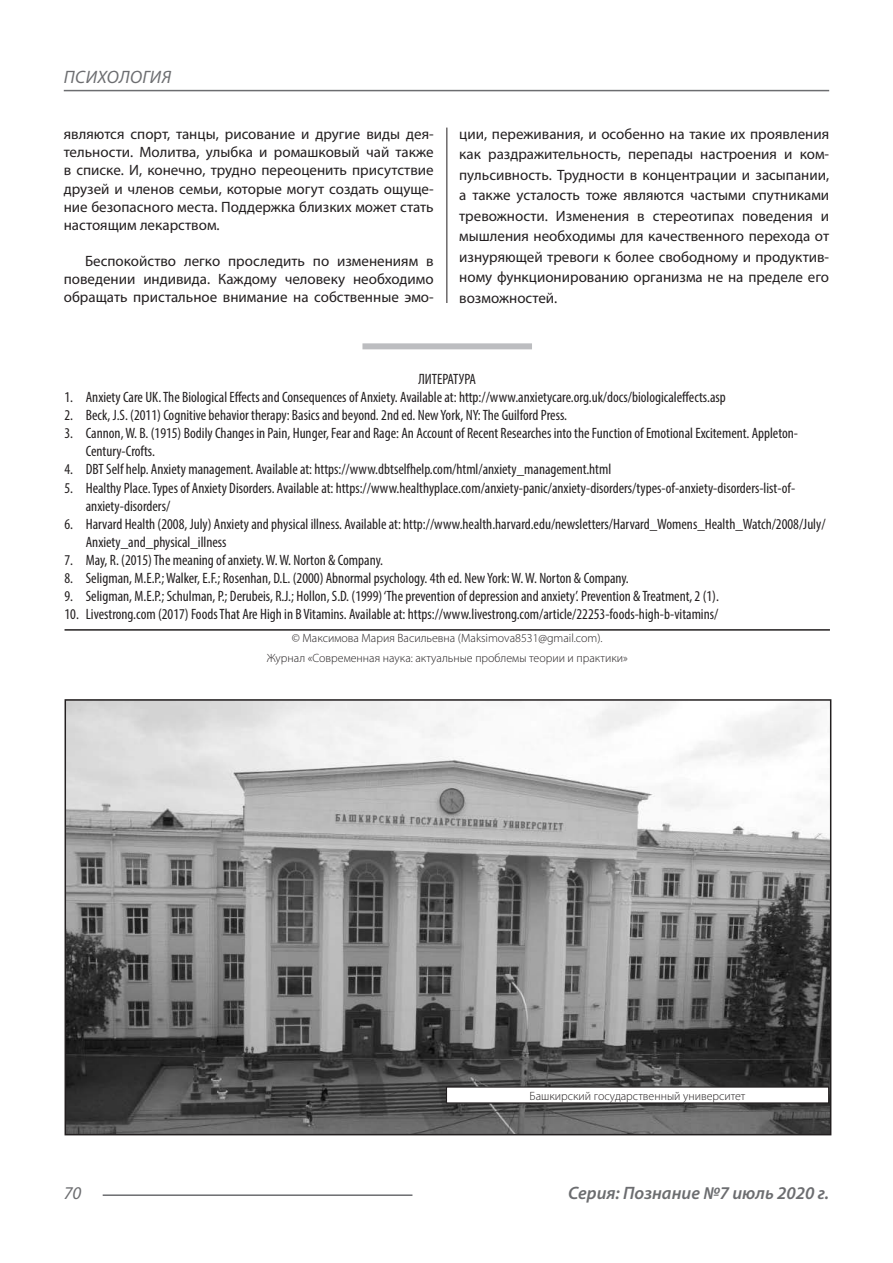
<style>
.page{position:relative;width:893px;height:1263px;background:#fff}
.page>*{position:absolute;margin:0;border:0;box-sizing:border-box;transform-origin:0 0}
.t1{font:italic 600 18px "Myriad Pro";color:#6c6d70}
.t2{font:italic 18px "Myriad Pro";letter-spacing:.02em;color:#6c6d70}
.Библиография_Литерат{font:condensed 15px/18px "Myriad Pro";color:#231f20}
.Статья_текст{font:15px/20.5px "Myriad Pro";color:#231f20;text-align:justify}
.Автор_копирайт{font:300 12px "Myriad Pro";color:#231f20}
</style>
<div class="page">
<hr style="left:446px;top:128px;width:1px;height:1007px;background:#231f20">
<hr style="left:103px;top:1194px;width:309px;height:2px;background:#6c6d70">
<hr style="left:64px;top:90px;width:765px;height:1px;background:#6c6d70">
<div style="left:362px;top:343px;width:170px;height:6px;background:#bcbdc0"></div>
<hr style="left:65px;top:629px;width:765px;height:2px;background:#231f20">
<img style="left:68px;top:702px;width:760px;height:430px">
<div style="left:65px;top:699px;width:766px;height:436px;border:2px solid #231f20"></div>
<div style="left:446px;top:1087px;width:383px;height:16px;background:#fff"></div>
<div style="left:446px;top:1086px;width:383px;height:17px;border:1px solid #231f20"></div>
<p class="t2" style="left:64px;top:66px;width:109px">ПСИХОЛОГИЯ</p>
<p class="Статья_текст" style="left:64px;top:124px;width:371px;line-height:18.3px">являются спорт, танцы, рисование и другие виды дея&shy;тельности. Молитва, улыбка и ромашковый чай также в списке. И, конечно, трудно переоценить присутствие друзей и членов семьи, которые могут создать ощуще&shy;ние безопасного места. Поддержка близких может стать настоящим лекарством.</p>
<p class="Статья_текст" style="left:64px;top:251px;width:371px;line-height:18.3px;text-indent:21px">Беспокойство легко проследить по изменениям в поведении индивида. Каждому человеку необходимо обращать пристальное внимание на собственные эмо-</p>
<p class="Статья_текст" style="left:459px;top:123px;width:371px">ции, переживания, и особенно на такие их проявления как раздражительность, перепады настроения и ком&shy;пульсивность. Трудности в концентрации и засыпании, а также усталость тоже являются частыми спутниками тревожности. Изменения в стереотипах поведения и мышления необходимы для качественного перехода от изнуряющей тревоги к более свободному и продуктив&shy;ному функционированию организма не на пределе его возможностей.</p>
<p class="Библиография_Литерат" style="left:418px;top:370px;width:59px">ЛИТЕРАТУРА</p>
<p class="Библиография_Литерат" style="left:65px;top:388px;width:663px">1. Anxiety Care UK. The Biological Effects and Consequences of Anxiety. Available at: http://www.anxietycare.org.uk/docs/biologicaleffects.asp</p>
<p class="Библиография_Литерат" style="left:65px;top:406px;width:504px">2. Beck, J.S. (2011) Cognitive behavior therapy: Basics and beyond. 2nd ed. New York, NY: The Guilford Press.</p>
<p class="Библиография_Литерат" style="left:86px;top:424px;width:714px;text-indent:-21px">3. Cannon, W. B. (1915) Bodily Changes in Pain, Hunger, Fear and Rage: An Account of Recent Researches into the Function of Emotional Excitement. Appleton-<br>Century-Crofts.</p>
<p class="Библиография_Литерат" style="left:65px;top:460px;width:548px">4. DBT Self help. Anxiety management. Available at: https://www.dbtselfhelp.com/html/anxiety_management.html</p>
<p class="Библиография_Литерат" style="left:86px;top:478px;width:711px;text-indent:-21px">5. Healthy Place. Types of Anxiety Disorders. Available at: https://www.healthyplace.com/anxiety-panic/anxiety-disorders/types-of-anxiety-disorders-list-of&shy;anxiety-disorders/</p>
<p class="Библиография_Литерат" style="left:86px;top:514px;width:741px;text-indent:-21px">6. Harvard Health (2008, July) Anxiety and physical illness. Available at: http://www.health.harvard.edu/newsletters/Harvard_Womens_Health_Watch/2008/July/<br>Anxiety_and_physical_illness</p>
<p class="Библиография_Литерат" style="left:65px;top:550px;width:320px">7. May, R. (2015) The meaning of anxiety. W. W. Norton &amp; Company.</p>
<p class="Библиография_Литерат" style="left:65px;top:568px;width:566px">8. Seligman, M.E.P.; Walker, E.F.; Rosenhan, D.L. (2000) Abnormal psychology. 4th ed. New York: W. W. Norton &amp; Company.</p>
<p class="Библиография_Литерат" style="left:65px;top:586px;width:656px">9. Seligman, M.E.P.; Schulman, P.; Derubeis, R.J.; Hollon, S.D. (1999) ‘The prevention of depression and anxiety’. Prevention &amp; Treatment, 2 (1).</p>
<p class="Библиография_Литерат" style="left:65px;top:604px;width:655px">10. Livestrong.com (2017) Foods That Are High in B Vitamins. Available at: https://www.livestrong.com/article/22253-foods-high-b-vitamins/</p>
<p class="Автор_копирайт" style="left:292px;top:631px;width:312px">© Максимова Мария Васильевна (Maksimova8531@gmail.com).</p>
<p class="Автор_копирайт" style="left:267px;top:651px;width:363px">Журнал «Современная наука: актуальные проблемы теории и практики»</p>
<p class="Автор_копирайт" style="left:530px;top:1088px;width:217px">Башкирский государственный университет</p>
<p class="t2" style="left:64px;top:1182px;width:19px">70</p>
<p class="t1" style="left:568px;top:1182px;width:263px">Серия: Познание №7 июль 2020 г.</p>
</div>
